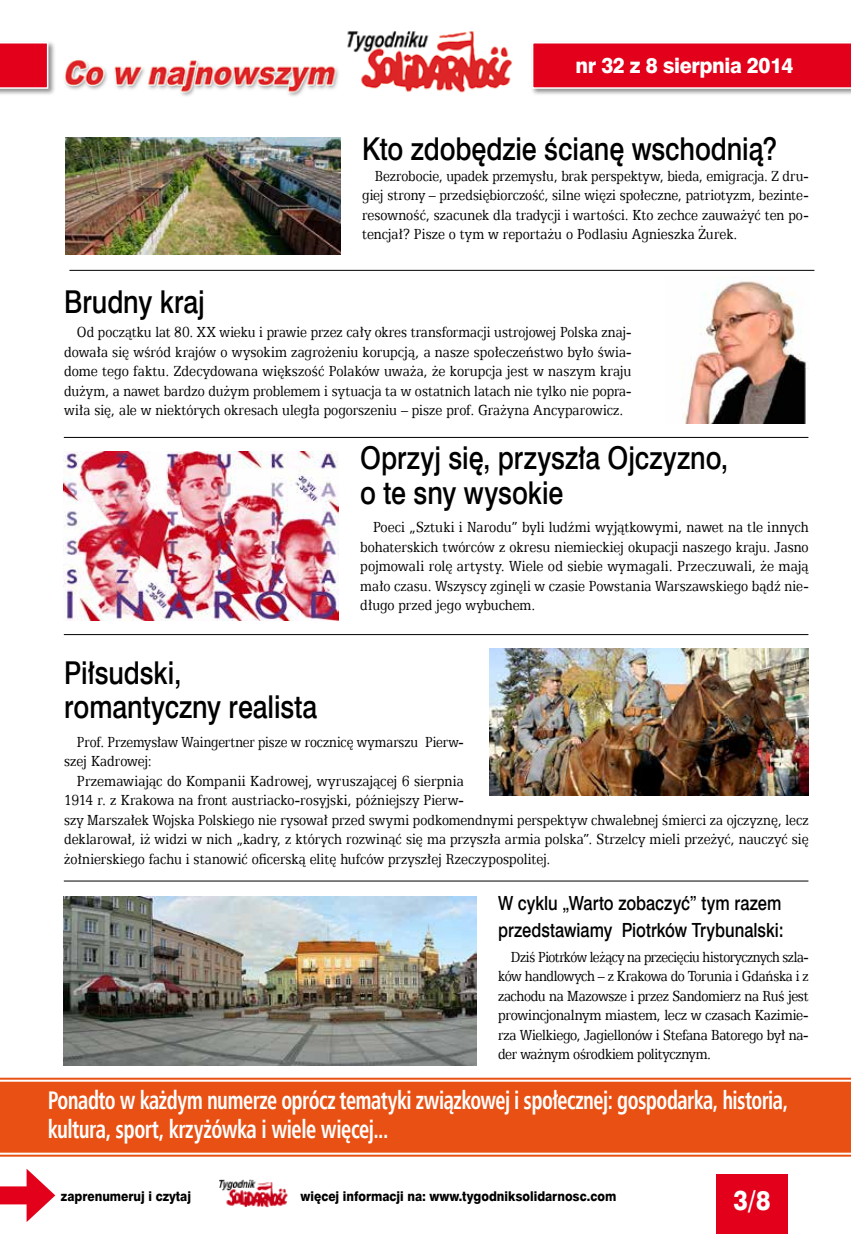
<style>
.page{position:relative;width:851px;height:1234px;background:#fff}
.page>*{position:absolute;margin:0;border:0;box-sizing:border-box;transform-origin:0 0}
.t1{font:31.5px/34.5px "Swis 721 Md EU";letter-spacing:-.005em;color:#000;scale:.85 1}
.t2{font:27px "Swis 721 Hv EU";color:#fff;scale:.9 1}
.t3{font:700 25.5px/28.5px "Humnst 777 Cn EU";letter-spacing:-.025em;color:#fff;scale:.82 1}
.t4{font:21.3px "Swis 721 Hv EU";letter-spacing:-.02em;color:#fff;scale:.95 1}
.t5{font:19.5px/27px "Swis 721 Md EU";color:#000;scale:.85 1}
.t6{font:16.5px/19.5px "Egyptian 505 EU";color:#000;text-align:justify;scale:.84 1}
.t7{font:16.5px/19.5px "Egyptian 505 EU";color:#000;scale:.86 1}
.t8{font:16.5px/19.5px "Egyptian 505 EU";color:#000;scale:.83 1}
.t9{font:16.5px/19.5px "Egyptian 505 EU";color:#000;text-align:justify;scale:.85 1}
.t10{font:13.5px "Swis 721 Hv EU";color:#000;scale:.9 1}
</style>
<div class="page">
<div style="left:716px;top:1174px;width:72px;height:59px;background:#e2001a"></div>
<img style="left:219px;top:1179px;width:69px;height:27px">
<div style="left:0;top:1186px;width:38px;height:18px;background:#e2001a"></div>
<svg style="left:27px;top:1169px;width:28px;height:52px"></svg>
<svg style="left:0;top:1077px;width:850px;height:80px;background:#ef8c63"></svg>
<div style="left:0;top:1079px;width:850px;height:75px;background:#e85113"></div>
<img style="left:64px;top:31px;width:448px;height:65px">
<div style="left:530px;top:40px;width:320px;height:56px;background:#000;opacity:.45"></div>
<svg style="left:531px;top:42px;width:319px;height:47px;background:#e3122a"></svg>
<div style="left:0;top:40px;width:56px;height:56px;background:#000;opacity:.45"></div>
<svg style="left:0;top:42px;width:48px;height:47px;background:#e4162e"></svg>
<img style="left:682px;top:281px;width:126px;height:142px">
<img style="left:489px;top:648px;width:319px;height:147px">
<img style="left:64px;top:451px;width:275px;height:169px">
<img style="left:66px;top:137px;width:275px;height:117px">
<img style="left:64px;top:896px;width:413px;height:169px">
<hr style="left:69px;top:270px;width:745px;height:1px;background:#000">
<hr style="left:64px;top:437px;width:744px;height:1px;background:#000">
<hr style="left:64px;top:634px;width:744px;height:1px;background:#000">
<hr style="left:64px;top:880px;width:744px;height:1px;background:#000">
<p class="t4" style="left:575px;top:52px;width:231px">nr 32 z 8 sierpnia 2014</p>
<h1 class="t1" style="left:362px;top:133px;width:490px">Kto zdobędzie ścianę wschodnią?</h1>
<p class="t6" style="left:362px;top:166px;width:533px;text-indent:13px">Bezrobocie, upadek przemysłu, brak perspektyw, bieda, emigracja. Z dru&shy;giej strony – przedsiębiorczość, silne więzi społeczne, patriotyzm, bezinte&shy;resowność, szacunek dla tradycji i wartości. Kto zechce zauważyć ten po&shy;tencjał? Pisze o tym w reportażu o Podlasiu Agnieszka Żurek.</p>
<h1 class="t1" style="left:64px;top:286px;width:167px">Brudny kraj</h1>
<p class="t6" style="left:64px;top:322px;width:676px;text-indent:13px">Od początku lat 80. XX wieku i prawie przez cały okres transformacji ustrojowej Polska znaj&shy;dowała się wśród krajów o wysokim zagrożeniu korupcją, a nasze społeczeństwo było świa&shy;dome tego faktu. Zdecydowana większość Polaków uważa, że korupcja jest w naszym kraju dużym, a nawet bardzo dużym problemem i sytuacja ta w ostatnich latach nie tylko nie popra&shy;wiła się, ale w niektórych okresach uległa pogorszeniu – pisze prof. Grażyna Ancyparowicz.</p>
<h1 class="t1" style="left:360px;top:442px;width:434px">Oprzyj się, przyszła Ojczyzno, o te sny wysokie</h1>
<p class="t9" style="left:360px;top:517px;width:529px;text-indent:13px">Poeci „Sztuki i Narodu” byli ludźmi wyjątkowymi, nawet na tle innych bohaterskich twórców z okresu niemieckiej okupacji naszego kraju. Jasno pojmowali rolę artysty. Wiele od siebie wymagali. Przeczuwali, że mają mało czasu. Wszyscy zginęli w czasie Powstania Warszawskiego bądź nie&shy;długo przed jego wybuchem.</p>
<h1 class="t1" style="left:64px;top:657px;width:299px">Piłsudski, romantyczny realista</h1>
<p class="t8" style="left:64px;top:731px;width:483px;text-indent:13px">Prof. Przemysław Waingertner pisze w rocznicę wymarszu Pierw&shy;szej Kadrowej:</p>
<p class="t7" style="left:64px;top:770px;width:867px;text-indent:13px">Przemawiając do Kompanii Kadrowej, wyruszającej 6 sierpnia<br>1914 r. z Krakowa na front austriacko-rosyjski, późniejszy Pierw-<br>szy Marszałek Wojska Polskiego nie rysował przed swymi podkomendnymi perspektyw chwalebnej śmierci za ojczyznę, lecz deklarował, iż widzi w nich „kadry, z których rozwinąć się ma przyszła armia polska”. Strzelcy mieli przeżyć, nauczyć się żołnierskiego fachu i stanowić oficerską elitę hufców przyszłej Rzeczypospolitej.</p>
<p class="t5" style="left:498px;top:890px;width:337px">W cyklu „Warto zobaczyć” tym razem przedstawiamy Piotrków Trybunalski:</p>
<p class="t8" style="left:498px;top:946px;width:375px;text-align:justify;text-indent:13px">Dziś Piotrków leżący na przecięciu historycznych szla&shy;ków handlowych – z Krakowa do Torunia i Gdańska i z zachodu na Mazowsze i przez Sandomierz na Ruś jest prowincjonalnym miastem, lecz w czasach Kazimie&shy;rza Wielkiego, Jagiellonów i Stefana Batorego był na&shy;der ważnym ośrodkiem politycznym.</p>
<h3 class="t3" style="left:48px;top:1085px;width:904px">Ponadto w każdym numerze oprócz tematyki związkowej i społecznej: gospodarka, historia, kultura, sport, krzyżówka i wiele więcej...</h3>
<p class="t10" style="left:61px;top:1187px;width:146px">zaprenumeruj i czytaj</p>
<p class="t10" style="left:300px;top:1187px;width:352px">więcej informacji na: www.tygodniksolidarnosc.com</p>
<h2 class="t2" style="left:733px;top:1183px;width:42px">3/8</h2>
</div>
